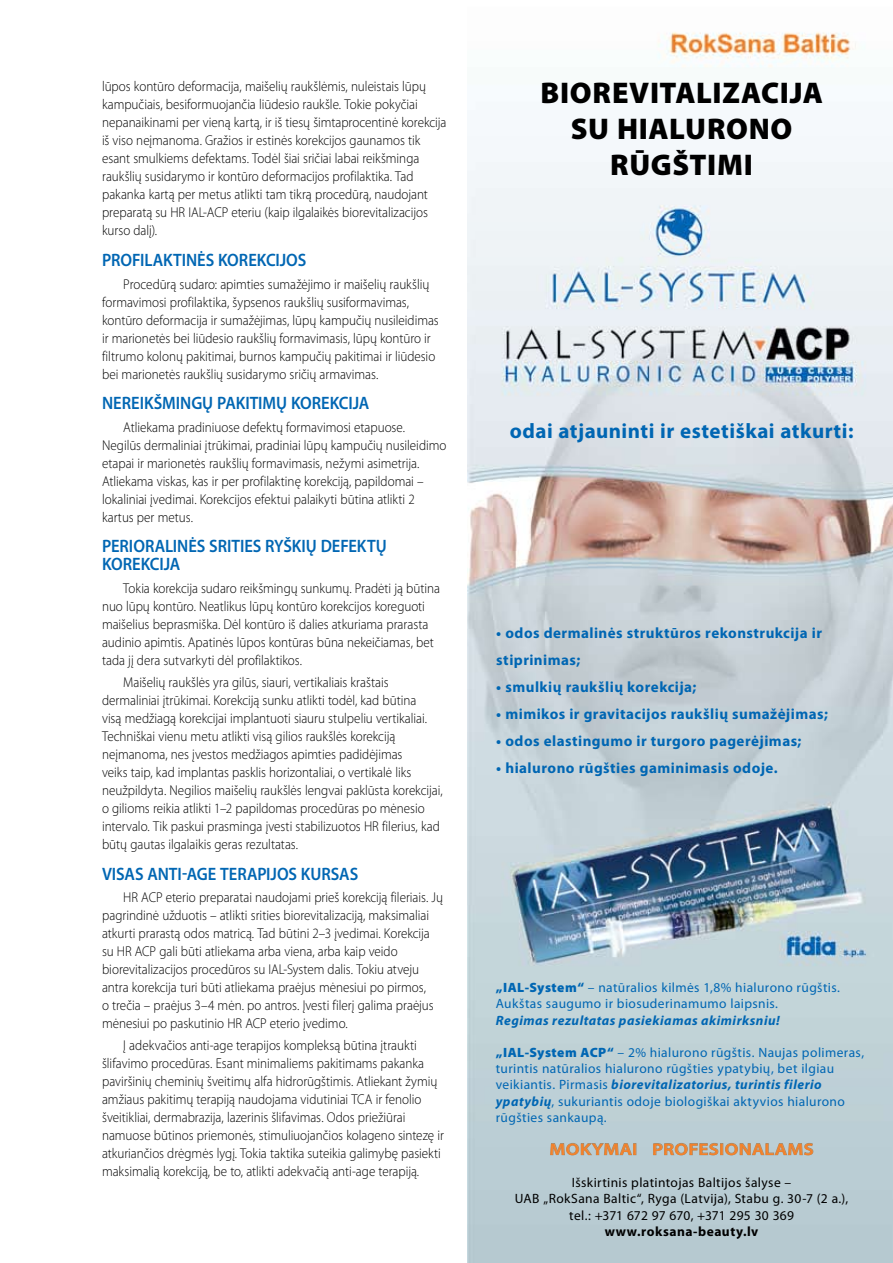
<style>
.page{position:relative;width:893px;height:1263px;background:#fff}
.page>*{position:absolute;margin:0;border:0;box-sizing:border-box;transform-origin:0 0}
.t1{font:900 30px/36px "Myriad Pro";letter-spacing:.02em;color:#000;text-align:center}
.t2{font:700 21px "Myriad Pro";letter-spacing:.025em;color:#0066b3}
.t3{font:600 18px/18px "Myriad Pro";letter-spacing:-.005em;color:#0066b3;scale:.92 1}
.t4{font:600 16.5px "Myriad Pro";letter-spacing:.025em;color:#f58128;scale:1.16 1}
.t5{font:700 15px/27px "Myriad Pro";letter-spacing:.03em;color:#0066b3}
.t6{font:300 14.25px/18px "Myriad Pro";letter-spacing:-.005em;color:#000;scale:.92 1}
.t7{font:13.5px/16.2px "Myriad Pro";letter-spacing:.025em;color:#0066b3}
.t8{font:13.5px/16.2px "Myriad Pro";letter-spacing:.025em;color:#000;text-align:center}
.t9{font:italic 700 13.5px "Myriad Pro";letter-spacing:.04em;color:#0066b3}
.t10{font:700 13.5px "Myriad Pro";letter-spacing:.035em;color:#000}
.s1{font-weight:900}
.s2{font-weight:700;font-style:italic}
</style>
<div class="page">
<img style="left:468px;top:32px;width:425px;height:1231px">
<svg style="left:550px;top:1143px;width:86px;height:12px"></svg>
<svg style="left:653px;top:1143px;width:161px;height:12px;background:#b2b2aa"></svg>
<p class="t6" style="left:102px;top:78px;width:376px">lūpos kontūro deformacija, maišelių raukšlėmis, nuleistais lūpų kampučiais, besiformuojančia liūdesio raukšle. Tokie pokyčiai nepanaikinami per vieną kartą, ir iš tiesų šimtaprocentinė korekcija iš viso neįmanoma. Gražios ir estinės korekcijos gaunamos tik esant smulkiems defektams. Todėl šiai sričiai labai reikšminga raukšlių susidarymo ir kontūro deformacijos profilaktika. Tad pakanka kartą per metus atlikti tam tikrą procedūrą, naudojant preparatą su HR IAL-АСР eteriu (kaip ilgalaikės biorevitalizacijos kurso dalį).</p>
<p class="t3" style="left:102px;top:251px;width:224px">PROFILAKTINĖS KOREKCIJOS</p>
<p class="t6" style="left:102px;top:275px;width:368px;text-indent:21px">Procedūrą sudaro: apimties sumažėjimo ir maišelių raukšlių formavimosi profilaktika, šypsenos raukšlių susiformavimas, kontūro deformacija ir sumažėjimas, lūpų kampučių nusileidimas ir marionetės bei liūdesio raukšlių formavimasis, lūpų kontūro ir filtrumo kolonų pakitimai, burnos kampučių pakitimai ir liūdesio bei marionetės raukšlių susidarymo sričių armavimas.</p>
<p class="t3" style="left:102px;top:394px;width:292px">NEREIKŠMINGŲ PAKITIMŲ KOREKCIJA</p>
<p class="t6" style="left:102px;top:418px;width:376px;text-indent:21px">Atliekama pradiniuose defektų formavimosi etapuose.<br>Negilūs dermaliniai įtrūkimai, pradiniai lūpų kampučių nusileidimo etapai ir marionetės raukšlių formavimasis, nežymi asimetrija.<br>Atliekama viskas, kas ir per profilaktinę korekciją, papildomai – lokaliniai įvedimai. Korekcijos efektui palaikyti būtina atlikti 2 kartus per metus.</p>
<p class="t3" style="left:102px;top:537px;width:311px">PERIORALINĖS SRITIES RYŠKIŲ DEFEKTŲ<br>KOREKCIJA</p>
<p class="t6" style="left:102px;top:579px;width:369px;text-indent:21px">Tokia korekcija sudaro reikšmingų sunkumų. Pradėti ją būtina nuo lūpų kontūro. Neatlikus lūpų kontūro korekcijos koreguoti maišelius beprasmiška. Dėl kontūro iš dalies atkuriama prarasta audinio apimtis. Apatinės lūpos kontūras būna nekeičiamas, bet tada jį dera sutvarkyti dėl profilaktikos.</p>
<p class="t6" style="left:102px;top:673px;width:372px;text-indent:21px">Maišelių raukšlės yra gilūs, siauri, vertikaliais kraštais dermaliniai įtrūkimai. Korekciją sunku atlikti todėl, kad būtina<br>visą medžiagą korekcijai implantuoti siauru stulpeliu vertikaliai.<br>Techniškai vienu metu atlikti visą gilios raukšlės korekciją neįmanoma, nes įvestos medžiagos apimties padidėjimas<br>veiks taip, kad implantas pasklis horizontaliai, o vertikalė liks neužpildyta. Negilios maišelių raukšlės lengvai paklūsta korekcijai, o gilioms reikia atlikti 1–2 papildomas procedūras po mėnesio intervalo. Tik paskui prasminga įvesti stabilizuotos HR filerius, kad būtų gautas ilgalaikis geras rezultatas.</p>
<p class="t3" style="left:102px;top:864px;width:280px">VI SAS ANTI-AGE TERAPIJOS KURSAS</p>
<p class="t6" style="left:102px;top:888px;width:372px;text-indent:21px">HR АСР eterio preparatai naudojami prieš korekciją fileriais. Jų pagrindinė užduotis – atlikti srities biorevitalizaciją, maksimaliai atkurti prarastą odos matricą. Tad būtini 2–3 įvedimai. Korekcija su HR ACP gali būti atliekama arba viena, arba kaip veido biorevitalizacijos procedūros su IAL-System dalis. Tokiu atveju antra korekcija turi būti atliekama praėjus mėnesiui po pirmos,<br>o trečia – praėjus 3–4 mėn. po antros. Įvesti filerį galima praėjus mėnesiui po paskutinio HR ACP eterio įvedimo.</p>
<p class="t6" style="left:102px;top:1036px;width:373px;text-indent:21px">Į adekvačios anti-age terapijos kompleksą būtina įtraukti šlifavimo procedūras. Esant minimaliems pakitimams pakanka paviršinių cheminių šveitimų alfa hidrorūgštimis. Atliekant žymių amžiaus pakitimų terapiją naudojama vidutiniai TCA ir fenolio šveitikliai, dermabrazija, lazerinis šlifavimas. Odos priežiūrai namuose būtinos priemonės, stimuliuojančios kolageno sintezę ir atkuriančios drėgmės lygį. Tokia taktika suteikia galimybę pasiekti maksimalią korekciją, be to, atlikti adekvačią anti-age terapiją.</p>
<h1 class="t1" style="left:540px;top:74px;width:284px">BIOREVITALIZACIJA<br>SU HIALURONO<br>RŪGŠTIMI</h1>
<h2 class="t2" style="left:510px;top:417px;width:345px">odai atjauninti ir estetiškai atkurti:</h2>
<p class="t5" style="left:496px;top:619px;width:327px">• odos dermalinės struktūros rekonstrukcija ir stiprinimas;</p>
<p class="t5" style="left:496px;top:673px;width:202px">• smulkių raukšlių korekcija;</p>
<p class="t5" style="left:496px;top:700px;width:333px">• mimikos ir gravitacijos raukšlių sumažėjimas;</p>
<p class="t5" style="left:496px;top:727px;width:307px">• odos elastingumo ir turgoro pagerėjimas;</p>
<p class="t5" style="left:496px;top:754px;width:283px">• hialurono rūgšties gaminimasis odoje.</p>
<p class="t7" style="left:496px;top:979px;width:346px"><span class="s1">„IAL-SYSTEM“</span> – natūralios kilmės 1,8% hialurono rūgštis.<br>Aukštas saugumo ir biosuderinamumo laipsnis.</p>
<p class="t9" style="left:496px;top:1011px;width:285px">Regimas rezultatas pasiekiamas akimirksniu!</p>
<p class="t7" style="left:496px;top:1044px;width:370px"><span class="s1">„IAL-SYSTEM ACP“</span> – 2% hialurono rūgštis. Naujas polimeras, turintis natūralios hialurono rūgšties ypatybių, bet ilgiau veikiantis. Pirmasis <span class="s2">biorevitalizatorius, turintis filerio ypatybių</span>, sukuriantis odoje biologiškai aktyvios hialurono rūgšties sankaupą.</p>
<p class="t4" style="left:550px;top:1139px;width:229px">MOKYMAI PROFESIONALAMS</p>
<p class="t8" style="left:515px;top:1174px;width:335px">Išskirtinis platintojas Baltijos šalyse –<br>UAB „RokSana Baltic“, Ryga (Latvija), Stabu g. 30-7 (2 a.), tel.: +371 672 97 670, +371 295 30 369</p>
<p class="t10" style="left:605px;top:1222px;width:155px">www.roksana-beauty.lv</p>
</div>
